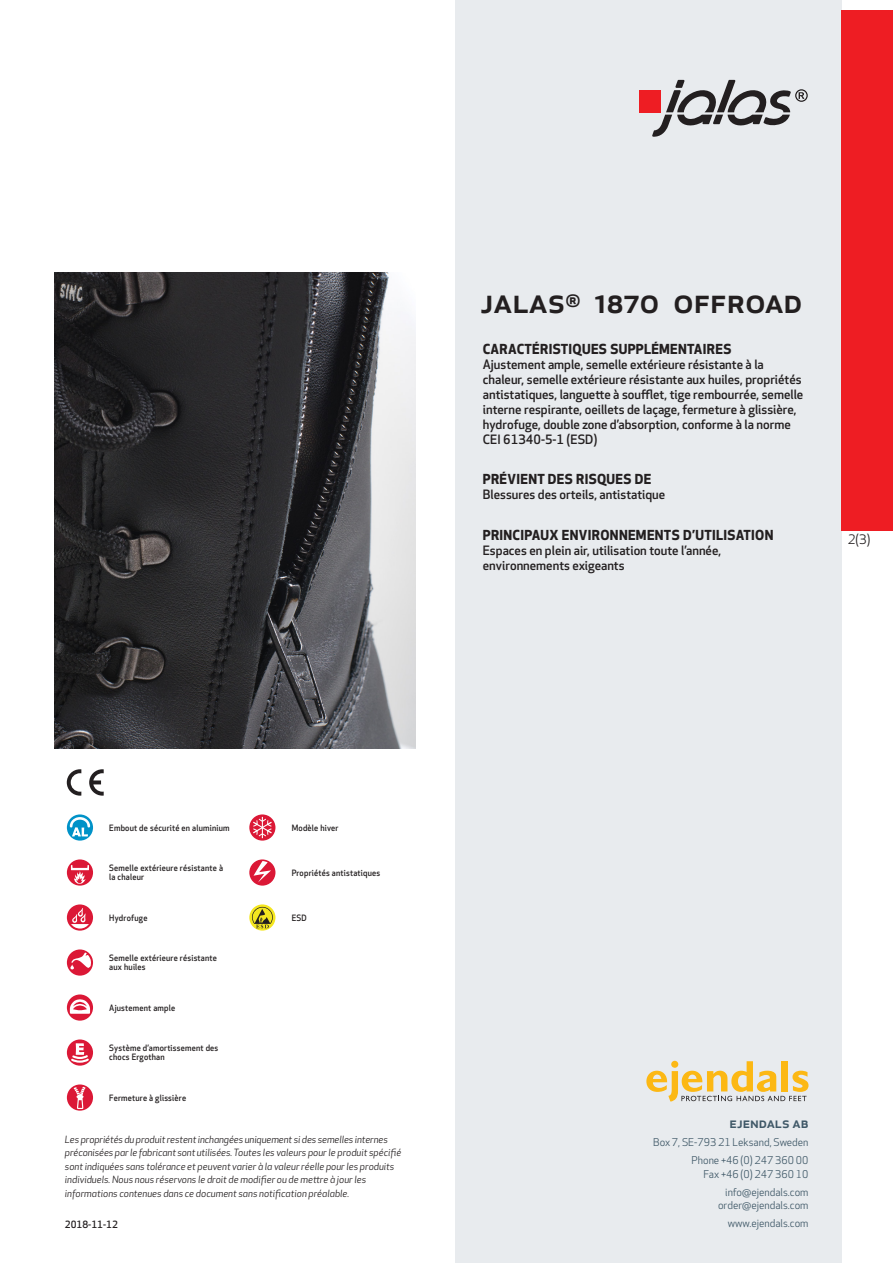
<style>
.page{position:relative;width:893px;height:1263px;background:#fff}
.page>*{position:absolute;margin:0;border:0;box-sizing:border-box;transform-origin:0 0}
.prodname{font:500 34.5px "Apex New";color:#231f20}
.t1{font:500 15px "Apex New";color:#405968}
.Funktion_body{font:700 13.5px "Apex New";letter-spacing:.025em;color:#231f20}
.t2{font:12.75px "Apex New";color:#231f20}
.Funktion_body-2{font:500 12.6px/15px "Apex New";color:#231f20}
.t3{font:10.5px/18px "Apex New";color:#405968;text-align:right}
.t4{font:italic 9.75px/13.5px "Apex New";color:#231f20}
.Sidfot_datum{font:500 9.75px "Apex New";color:#231f20}
.Artikel{font:500 8.55px/9px "Apex New";letter-spacing:.025em;color:#231f20;scale:.95 1}
</style>
<div class="page">
<div style="left:455px;top:0;width:387px;height:1263px;background:#e8ebee"></div>
<svg style="left:646px;top:1061px;width:162px;height:40px"></svg>
<div style="left:842px;top:11px;width:51px;height:520px;background:#ee1d23"></div>
<div style="left:639px;top:90px;width:22px;height:22px;background:#ee1d23"></div>
<svg style="left:652px;top:80px;width:156px;height:57px"></svg>
<svg style="left:67px;top:814px;width:26px;height:27px"></svg>
<svg style="left:70px;top:817px;width:20px;height:19px"></svg>
<svg style="left:67px;top:859px;width:26px;height:27px"></svg>
<svg style="left:71px;top:865px;width:18px;height:19px"></svg>
<svg style="left:67px;top:904px;width:26px;height:27px"></svg>
<svg style="left:71px;top:908px;width:18px;height:20px"></svg>
<svg style="left:67px;top:949px;width:26px;height:27px"></svg>
<svg style="left:70px;top:952px;width:21px;height:17px"></svg>
<svg style="left:67px;top:994px;width:26px;height:27px"></svg>
<svg style="left:70px;top:999px;width:20px;height:15px"></svg>
<svg style="left:67px;top:1039px;width:26px;height:27px"></svg>
<svg style="left:69px;top:1043px;width:22px;height:21px"></svg>
<div style="left:67px;top:1084px;width:26px;height:27px;background:#db1836;border-radius:50%"></div>
<svg style="left:74px;top:1087px;width:12px;height:22px"></svg>
<svg style="left:249px;top:814px;width:26px;height:27px"></svg>
<svg style="left:253px;top:817px;width:19px;height:21px"></svg>
<svg style="left:249px;top:859px;width:26px;height:27px"></svg>
<svg style="left:254px;top:861px;width:17px;height:21px"></svg>
<svg style="left:249px;top:904px;width:26px;height:26px"></svg>
<svg style="left:252px;top:907px;width:21px;height:21px"></svg>
<svg style="left:89px;top:769px;width:15px;height:27px"></svg>
<svg style="left:67px;top:769px;width:14px;height:27px"></svg>
<img style="left:54px;top:272px;width:361px;height:476px">
<p class="prodname" style="left:480px;top:277px;width:324px">JALAS<sup>®</sup> 1870 OffRoad</p>
<p class="Funktion_body" style="left:483px;top:339px;width:250px">CARACTÉRISTIQUES SUPPLÉMENTAIRES</p>
<p class="Funktion_body-2" style="left:483px;top:356px;width:322px">Ajustement ample, semelle extérieure résistante à la chaleur, semelle extérieure résistante aux huiles, propriétés antistatiques, languette à soufflet, tige rembourrée, semelle interne respirante, oeillets de laçage, fermeture à glissière, hydrofuge, double zone d’absorption, conforme à la norme CEI 61340-5-1 (ESD)</p>
<p class="Funktion_body" style="left:483px;top:470px;width:170px">PRÉVIENT DES RISQUES DE</p>
<p class="Funktion_body-2" style="left:483px;top:487px;width:184px">Blessures des orteils, antistatique</p>
<p class="Funktion_body" style="left:483px;top:525px;width:292px">PRINCIPAUX ENVIRONNEMENTS D’UTILISATION</p>
<p class="Funktion_body-2" style="left:483px;top:543px;width:240px">Espaces en plein air, utilisation toute l’année, environnements exigeants</p>
<p class="t2" style="left:848px;top:531px;width:24px">2(3)</p>
<p class="Artikel" style="left:109px;top:823px;width:128px">Embout de sécurité en aluminium</p>
<p class="Artikel" style="left:109px;top:864px;width:121px">Semelle extérieure résistante à la chaleur</p>
<p class="Artikel" style="left:109px;top:913px;width:42px">Hydrofuge</p>
<p class="Artikel" style="left:109px;top:954px;width:115px">Semelle extérieure résistante aux huiles</p>
<p class="Artikel" style="left:109px;top:1003px;width:71px">Ajustement ample</p>
<p class="Artikel" style="left:109px;top:1044px;width:116px">Système d’amortissement des chocs Ergothan</p>
<p class="Artikel" style="left:109px;top:1093px;width:82px">Fermeture à glissière</p>
<p class="Artikel" style="left:292px;top:823px;width:51px">Modèle hiver</p>
<p class="Artikel" style="left:292px;top:868px;width:95px">Propriétés antistatiques</p>
<p class="Artikel" style="left:292px;top:913px;width:17px">ESD</p>
<p class="t4" style="left:65px;top:1132px;width:338px">Les propriétés du produit restent inchangées uniquement si des semelles internes préconisées par le fabricant sont utilisées. Toutes les valeurs pour le produit spécifié sont indiquées sans tolérance et peuvent varier à la valeur réelle pour les produits individuels. Nous nous réservons le droit de modifier ou de mettre à jour les informations contenues dans ce document sans notification préalable.</p>
<p class="Sidfot_datum" style="left:65px;top:1218px;width:54px">2018-11-12</p>
<p class="t1" style="left:729px;top:1113px;width:80px">ejendals ab</p>
<p class="t3" style="left:653px;top:1133px;width:157px">Box 7, SE-793 21 Leksand, Sweden<br>Phone +46 (0) 247 360 00</p>
<p class="t3" style="left:703px;top:1165px;width:107px">Fax +46 (0) 247 360 10 info@ejendals.com</p>
<p class="t3" style="left:718px;top:1196px;width:92px">order@ejendals.com</p>
<p class="t3" style="left:728px;top:1215px;width:82px">www.ejendals.com</p>
</div>
